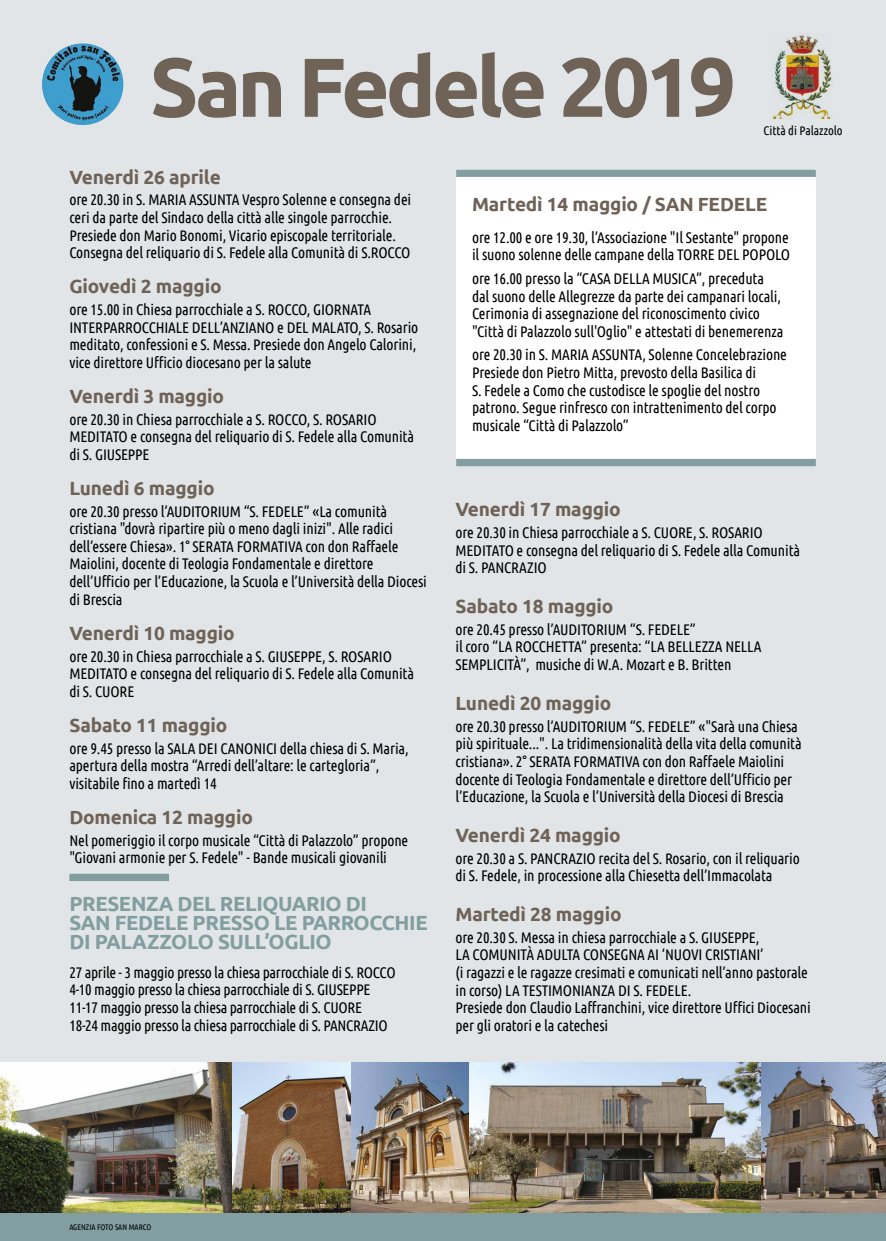
<style>
.page{position:relative;width:886px;height:1241px;background:#fff}
.page>*{position:absolute;margin:0;border:0;box-sizing:border-box;transform-origin:0 0}
.t1{font:700 83.44px "Ubuntu";letter-spacing:-.05em;color:#6f6257}
.t2{font:700 20.5px/19.1px "Ubuntu";letter-spacing:-.02em;color:#829ea0}
.t3{font:700 19.06px "Ubuntu";letter-spacing:-.01em;color:#6f6257}
.t4{font:15.38px/17.6px "Ubuntu Condensed";letter-spacing:-.01em;color:#000}
.t5{font:12.5px "Ubuntu Condensed";color:#000}
.t6{font:8.12px "Ubuntu Condensed";color:#000}
</style>
<div class="page">
<div style="left:0;top:0;width:886px;height:1078px;background:#e1e5e7"></div>
<div style="left:0;top:1211px;width:886px;height:29px;background:#829ea0"></div>
<img style="left:0;top:1062px;width:886px;height:149px">
<img style="left:42px;top:43px;width:81px;height:82px;border-radius:41px">
<img style="left:772px;top:35px;width:60px;height:83px">
<div style="left:456px;top:169px;width:360px;height:297px;background:#fff"></div>
<div style="left:456px;top:169px;width:360px;height:8px;background:#829ea0"></div>
<div style="left:456px;top:459px;width:360px;height:7px;background:#829ea0"></div>
<div style="left:69px;top:873px;width:100px;height:8px;background:#829ea0"></div>
<h1 class="t1" style="left:150px;top:36px;width:588px">San Fedele 2019</h1>
<p class="t5" style="left:763px;top:122px;width:81px">Città di Palazzolo</p>
<p class="t3" style="left:69px;top:165px;width:153px">Venerdì 26 aprile</p>
<p class="t4" style="left:69px;top:190px;width:343px">ore 20.30 in S. MARIA ASSUNTA Vespro Solenne e consegna dei ceri da parte del Sindaco della città alle singole parrocchie.<br>Presiede don Mario Bonomi, Vicario episcopale territoriale.<br>Consegna del reliquario di S. Fedele alla Comunità di S.ROCCO</p>
<p class="t3" style="left:69px;top:275px;width:154px">Giovedì 2 maggio</p>
<p class="t4" style="left:69px;top:300px;width:350px">ore 15.00 in Chiesa parrocchiale a S. ROCCO, GIORNATA INTERPARROCCHIALE DELL’ANZIANO e DEL MALATO, S. Rosario meditato, confessioni e S. Messa. Presiede don Angelo Calorini, vice direttore Ufficio diocesano per la salute</p>
<p class="t3" style="left:69px;top:384px;width:156px">Venerdì 3 maggio</p>
<p class="t4" style="left:69px;top:410px;width:346px">ore 20.30 in Chiesa parrocchiale a S. ROCCO, S. ROSARIO<br>MEDITATO e consegna del reliquario di S. Fedele alla Comunità di S. GIUSEPPE</p>
<p class="t3" style="left:69px;top:476px;width:147px">Lunedì 6 maggio</p>
<p class="t4" style="left:69px;top:502px;width:359px">ore 20.30 presso l’AUDITORIUM “S. FEDELE” «La comunità cristiana "dovrà ripartire più o meno dagli inizi". Alle radici dell’essere Chiesa». 1° SERATA FORMATIVA con don Raffaele Maiolini, docente di Teologia Fondamentale e direttore dell’Ufficio per l’Educazione, la Scuola e l’Università della Diocesi di Brescia</p>
<p class="t3" style="left:69px;top:621px;width:167px">Venerdì 10 maggio</p>
<p class="t4" style="left:69px;top:646px;width:346px">ore 20.30 in Chiesa parrocchiale a S. GIUSEPPE, S. ROSARIO<br>MEDITATO e consegna del reliquario di S. Fedele alla Comunità di S. CUORE</p>
<p class="t3" style="left:69px;top:713px;width:159px">Sabato 11 maggio</p>
<p class="t4" style="left:69px;top:738px;width:341px">ore 9.45 presso la SALA DEI CANONICI della chiesa di S. Maria, apertura della mostra “Arredi dell’altare: le cartegloria”, visitabile fino a martedì 14</p>
<p class="t3" style="left:69px;top:805px;width:185px">Domenica 12 maggio</p>
<p class="t4" style="left:69px;top:830px;width:340px">Nel pomeriggio il corpo musicale “Città di Palazzolo” propone "Giovani armonie per S. Fedele" - Bande musicali giovanili</p>
<h2 class="t2" style="left:69px;top:893px;width:360px">PRESENZA DEL RELIQUARIO DI<br>SAN FEDELE PRESSO LE PARROCCHIE<br>DI PALAZZOLO SULL’OGLIO</h2>
<p class="t4" style="left:69px;top:962px;width:328px">27 aprile - 3 maggio presso la chiesa parrocchiale di S. ROCCO 4-10 maggio presso la chiesa parrocchiale di S. GIUSEPPE 11-17 maggio presso la chiesa parrocchiale di S. CUORE<br>18-24 maggio presso la chiesa parrocchiale di S. PANCRAZIO</p>
<p class="t3" style="left:472px;top:192px;width:297px">Martedì 14 maggio / SAN FEDELE</p>
<p class="t4" style="left:472px;top:228px;width:320px">ore 12.00 e ore 19.30, l’Associazione "Il Sestante" propone il suono solenne delle campane della TORRE DEL POPOLO</p>
<p class="t4" style="left:472px;top:269px;width:313px">ore 16.00 presso la “CASA DELLA MUSICA”, preceduta dal suono delle Allegrezze da parte dei campanari locali, Cerimonia di assegnazione del riconoscimento civico "Città di Palazzolo sull'Oglio" e attestati di benemerenza</p>
<p class="t4" style="left:472px;top:345px;width:316px">ore 20.30 in S. MARIA ASSUNTA, Solenne Concelebrazione Presiede don Pietro Mitta, prevosto della Basilica di<br>S. Fedele a Como che custodisce le spoglie del nostro patrono. Segue rinfresco con intrattenimento del corpo musicale “Città di Palazzolo”</p>
<p class="t3" style="left:455px;top:498px;width:167px">Venerdì 17 maggio</p>
<p class="t4" style="left:455px;top:523px;width:346px">ore 20.30 in Chiesa parrocchiale a S. CUORE, S. ROSARIO<br>MEDITATO e consegna del reliquario di S. Fedele alla Comunità di S. PANCRAZIO</p>
<p class="t3" style="left:455px;top:594px;width:159px">Sabato 18 maggio</p>
<p class="t4" style="left:455px;top:620px;width:308px">ore 20.45 presso l’AUDITORIUM “S. FEDELE”<br>il coro “LA ROCCHETTA” presenta: “LA BELLEZZA NELLA<br>SEMPLICITÀ”, musiche di W.A. Mozart e B. Britten</p>
<p class="t3" style="left:455px;top:691px;width:157px">Lunedì 20 maggio</p>
<p class="t4" style="left:455px;top:716px;width:348px">ore 20.30 presso l’AUDITORIUM “S. FEDELE” «"Sarà una Chiesa più spirituale...". La tridimensionalità della vita della comunità cristiana». 2° SERATA FORMATIVA con don Raffaele Maiolini docente di Teologia Fondamentale e direttore dell’Ufficio per l’Educazione, la Scuola e l’Università della Diocesi di Brescia</p>
<p class="t3" style="left:455px;top:823px;width:167px">Venerdì 24 maggio</p>
<p class="t4" style="left:455px;top:848px;width:346px">ore 20.30 a S. PANCRAZIO recita del S. Rosario, con il reliquario di S. Fedele, in processione alla Chiesetta dell’Immacolata</p>
<p class="t3" style="left:455px;top:902px;width:168px">Martedì 28 maggio</p>
<p class="t4" style="left:455px;top:927px;width:357px">ore 20.30 S. Messa in chiesa parrocchiale a S. GIUSEPPE,<br>LA COMUNITÀ ADULTA CONSEGNA AI ‘NUOVI CRISTIANI’<br>(i ragazzi e le ragazze cresimati e comunicati nell’anno pastorale in corso) LA TESTIMONIANZA DI S. FEDELE.<br>Presiede don Claudio Laffranchini, vice direttore Uffici Diocesani per gli oratori e la catechesi</p>
<p class="t6" style="left:69px;top:1221px;width:84px">AGENZIA FOTO SAN MARCO</p>
</div>
